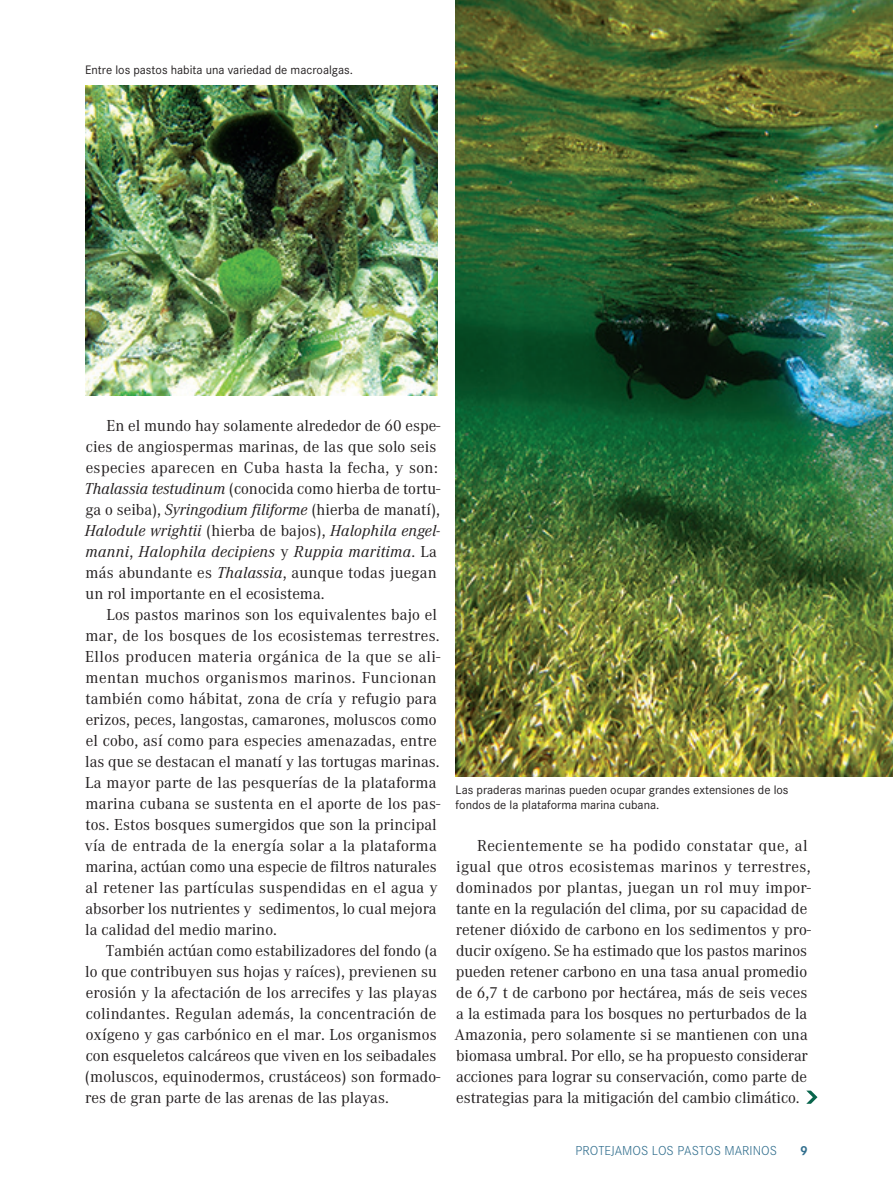
<style>
.page{position:relative;width:893px;height:1191px;background:#fff}
.page>*{position:absolute;margin:0;border:0;box-sizing:border-box;transform-origin:0 0}
.t1{font:16.5px/21px "Corporate A";letter-spacing:.005em;color:#231f20}
.Subt{font:300 13.5px "Corporate S";color:#326f8e}
.t2{font:700 13.5px "Corporate S";color:#326f8e}
.Pie_de_fotos{font:12.75px/14.2px "Corporate S";color:#231f20}
.s1{font-style:italic}
</style>
<div class="page">
<img style="left:85px;top:85px;width:352px;height:310px">
<img style="left:455px;top:0;width:438px;height:776px">
<svg style="left:806px;top:1090px;width:11px;height:13px"></svg>
<p class="Pie_de_fotos" style="left:85px;top:63px;width:269px">Entre los pastos habita una variedad de macroalgas.</p>
<p class="t1" style="left:84px;top:415px;width:358px;text-indent:22px">En el mundo hay solamente alrededor de 60 espe&shy;cies de angiospermas marinas, de las que solo seis especies aparecen en Cuba hasta la fecha, y son:<br><span class="s1">Thalassia testudinum</span> (conocida como hierba de tortu&shy;ga o seiba), <span class="s1">Syringodium filiforme</span> (hierba de manatí), <span class="s1">Halodule wrightii</span> (hierba de bajos), <span class="s1">Halophila engel&shy;manni</span>, <span class="s1">Halophila decipiens</span> y <span class="s1">Ruppia maritima</span>. La más abundante es <span class="s1">Thalassia</span>, aunque todas juegan un rol importante en el ecosistema.</p>
<p class="t1" style="left:85px;top:604px;width:357px;text-indent:22px">Los pastos marinos son los equivalentes bajo el mar, de los bosques de los ecosistemas terrestres.<br>Ellos producen materia orgánica de la que se ali&shy;mentan muchos organismos marinos. Funcionan también como hábitat, zona de cría y refugio para erizos, peces, langostas, camarones, moluscos como el cobo, así como para especies amenazadas, entre las que se destacan el manatí y las tortugas marinas.<br>La mayor parte de las pesquerías de la plataforma marina cubana se sustenta en el aporte de los pas&shy;tos. Estos bosques sumergidos que son la principal vía de entrada de la energía solar a la plataforma marina, actúan como una especie de filtros naturales al retener las partículas suspendidas en el agua y absorber los nutrientes y sedimentos, lo cual mejora la calidad del medio marino.</p>
<p class="t1" style="left:85px;top:940px;width:357px;text-indent:21px">También actúan como estabilizadores del fondo (a lo que contribuyen sus hojas y raíces), previenen su erosión y la afectación de los arrecifes y las playas colindantes. Regulan además, la concentración de oxígeno y gas carbónico en el mar. Los organismos con esqueletos calcáreos que viven en los seibadales (moluscos, equinodermos, crustáceos) son formado&shy;res de gran parte de las arenas de las playas.</p>
<p class="Pie_de_fotos" style="left:456px;top:783px;width:334px">Las praderas marinas pueden ocupar grandes extensiones de los fondos de la plataforma marina cubana.</p>
<p class="t1" style="left:454px;top:835px;width:358px;text-indent:23px">Recientemente se ha podido constatar que, al igual que otros ecosistemas marinos y terrestres, dominados por plantas, juegan un rol muy impor&shy;tante en la regulación del clima, por su capacidad de retener dióxido de carbono en los sedimentos y pro&shy;ducir oxígeno. Se ha estimado que los pastos marinos pueden retener carbono en una tasa anual promedio de 6,7 t de carbono por hectárea, más de seis veces a la estimada para los bosques no perturbados de la Amazonia, pero solamente si se mantienen con una biomasa umbral. Por ello, se ha propuesto considerar acciones para lograr su conservación, como parte de estrategias para la mitigación del cambio climático.</p>
<p class="Subt" style="left:575px;top:1143px;width:203px">PROTEJAMOS LOS PASTOS MARINOS</p>
<p class="t2" style="left:800px;top:1143px;width:9px">9</p>
</div>
